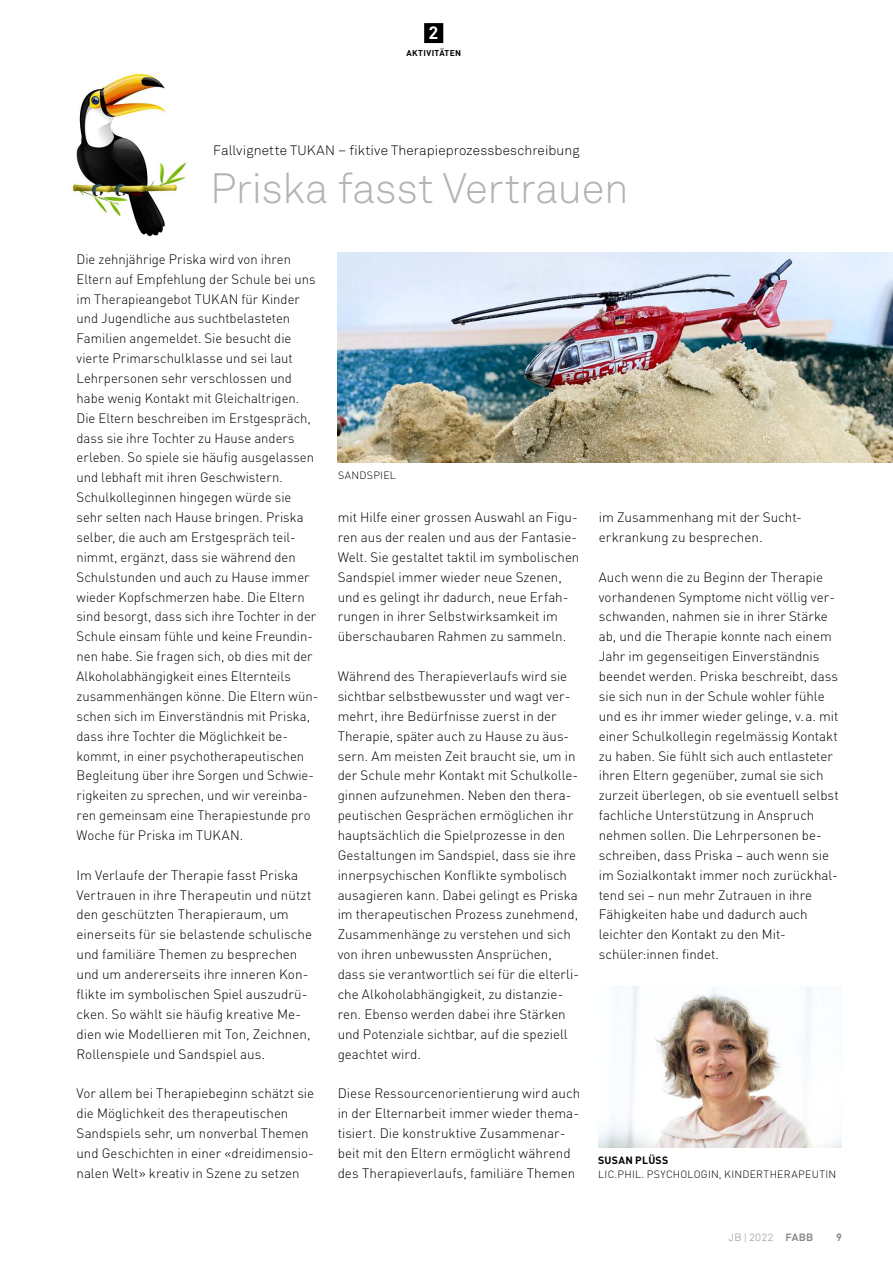
<style>
.page{position:relative;width:893px;height:1263px;background:#fff}
.page>*{position:absolute;margin:0;border:0;box-sizing:border-box;transform-origin:0 0}
.t1{font:300 42px "Akkurat Std";letter-spacing:-.01em;color:#b1b4b4}
.t2{font:700 17.85px "Akkurat Std";color:#fff}
.t3{font:300 13.5px/19.8px "DINOT";color:#000}
.t4{font:300 13.5px "Akkurat Std";letter-spacing:.01em;color:#000}
.t5{font:300 10.5px "DINOT";letter-spacing:.025em;color:#000}
.t6{font:300 10.5px "Akkurat Std";letter-spacing:.01em;color:#878988}
.t7{font:700 10.5px "DINOT";letter-spacing:.025em;color:#000}
.t8{font:700 10.5px "DINOT";color:#878988}
.t9{font:700 8.4px "DINOT";letter-spacing:.04em;color:#000}
.s1{font-weight:700}
</style>
<div class="page">
<div style="left:424px;top:23px;width:19px;height:20px;background:#000"></div>
<img style="left:599px;top:986px;width:243px;height:162px">
<img style="left:337px;top:252px;width:556px;height:210px">
<img style="left:72px;top:73px;width:114px;height:164px">
<h2 class="t2" style="left:429px;top:22px;width:12px">2</h2>
<p class="t9" style="left:406px;top:47px;width:56px">AKTIVITÄTEN</p>
<p class="t4" style="left:213px;top:142px;width:368px">Fallvignette TUKAN – fiktive Therapieprozessbeschreibung</p>
<h1 class="t1" style="left:210px;top:164px;width:420px">Priska fasst Vertrauen</h1>
<p class="t3" style="left:77px;top:248px;width:243px">Die zehnjährige Priska wird von ihren Eltern auf Empfehlung der Schule bei uns im Therapieangebot TUKAN für Kinder und Jugendliche aus suchtbelasteten Familien angemeldet. Sie besucht die vierte Primarschulklasse und sei laut Lehrpersonen sehr verschlossen und habe wenig Kontakt mit Gleichaltrigen.<br>Die Eltern beschreiben im Erstgespräch, dass sie ihre Tochter zu Hause anders erleben. So spiele sie häufig ausgelassen und lebhaft mit ihren Geschwistern.<br>Schulkolleginnen hingegen würde sie sehr selten nach Hause bringen. Priska selber, die auch am Erstgespräch teil&shy;nimmt, ergänzt, dass sie während den Schulstunden und auch zu Hause immer wieder Kopfschmerzen habe. Die Eltern sind besorgt, dass sich ihre Tochter in der Schule einsam fühle und keine Freundin&shy;nen habe. Sie fragen sich, ob dies mit der Alkoholabhängigkeit eines Elternteils zusammenhängen könne. Die Eltern wün&shy;schen sich im Einverständnis mit Priska, dass ihre Tochter die Möglichkeit be&shy;kommt, in einer psychotherapeutischen Begleitung über ihre Sorgen und Schwie&shy;rigkeiten zu sprechen, und wir vereinba&shy;ren gemeinsam eine Therapiestunde pro Woche für Priska im TUKAN.</p>
<p class="t3" style="left:77px;top:864px;width:237px">Im Verlaufe der Therapie fasst Priska Vertrauen in ihre Therapeutin und nützt den geschützten Therapieraum, um einerseits für sie belastende schulische und familiäre Themen zu besprechen und um andererseits ihre inneren Kon&shy;flikte im symbolischen Spiel auszudrü&shy;cken. So wählt sie häufig kreative Me&shy;dien wie Modellieren mit Ton, Zeichnen, Rollenspiele und Sandspiel aus.</p>
<p class="t3" style="left:77px;top:1083px;width:239px">Vor allem bei Therapiebeginn schätzt sie die Möglichkeit des therapeutischen Sandspiels sehr, um nonverbal Themen und Geschichten in einer «dreidimensio&shy;nalen Welt» kreativ in Szene zu setzen</p>
<p class="t5" style="left:338px;top:468px;width:59px">SANDSPIEL</p>
<p class="t3" style="left:338px;top:507px;width:243px">mit Hilfe einer grossen Auswahl an Figu&shy;ren aus der realen und aus der Fantasie-Welt. Sie gestaltet taktil im symbolischen Sandspiel immer wieder neue Szenen, und es gelingt ihr dadurch, neue Erfah&shy;rungen in ihrer Selbstwirksamkeit im überschaubaren Rahmen zu sammeln.</p>
<p class="t3" style="left:338px;top:666px;width:243px">Während des Therapieverlaufs wird sie sichtbar selbstbewusster und wagt ver&shy;mehrt, ihre Bedürfnisse zuerst in der Therapie, später auch zu Hause zu äus&shy;sern. Am meisten Zeit braucht sie, um in der Schule mehr Kontakt mit Schulkolle&shy;ginnen aufzunehmen. Neben den thera&shy;peutischen Gesprächen ermöglichen ihr hauptsächlich die Spielprozesse in den Gestaltungen im Sandspiel, dass sie ihre innerpsychischen Konflikte symbolisch ausagieren kann. Dabei gelingt es Priska im therapeutischen Prozess zunehmend, Zusammenhänge zu verstehen und sich von ihren unbewussten Ansprüchen, dass sie verantwortlich sei für die elterli&shy;che Alkoholabhängigkeit, zu distanzie&shy;ren. Ebenso werden dabei ihre Stärken und Potenziale sichtbar, auf die speziell geachtet wird.</p>
<p class="t3" style="left:338px;top:1083px;width:244px">Diese Ressourcenorientierung wird auch in der Elternarbeit immer wieder thema&shy;tisiert. Die konstruktive Zusammenar&shy;beit mit den Eltern ermöglicht während des Therapieverlaufs, familiäre Themen</p>
<p class="t3" style="left:599px;top:507px;width:205px">im Zusammenhang mit der Sucht&shy;erkrankung zu besprechen.</p>
<p class="t3" style="left:599px;top:566px;width:241px">Auch wenn die zu Beginn der Therapie vorhandenen Symptome nicht völlig ver&shy;schwanden, nahmen sie in ihrer Stärke ab, und die Therapie konnte nach einem Jahr im gegenseitigen Einverständnis beendet werden. Priska beschreibt, dass sie sich nun in der Schule wohler fühle und es ihr immer wieder gelinge, v.a. mit einer Schulkollegin regelmässig Kontakt zu haben. Sie fühlt sich auch entlasteter ihren Eltern gegenüber, zumal sie sich zurzeit überlegen, ob sie eventuell selbst fachliche Unterstützung in Anspruch nehmen sollen. Die Lehrpersonen be&shy;schreiben, dass Priska – auch wenn sie im Sozialkontakt immer noch zurückhal&shy;tend sei – nun mehr Zutrauen in ihre Fähigkeiten habe und dadurch auch leichter den Kontakt zu den Mit&shy;schüler:innen findet.</p>
<p class="t7" style="left:598px;top:1153px;width:72px">SUSAN PLÜSS</p>
<p class="t5" style="left:598px;top:1167px;width:240px">LIC.PHIL. PSYCHOLOGIN, KINDERTHERAPEUTIN</p>
<p class="t6" style="left:729px;top:1231px;width:86px">JB | 2022 <span class="s1">FABB</span></p>
<p class="t8" style="left:836px;top:1230px;width:7px">9</p>
</div>
